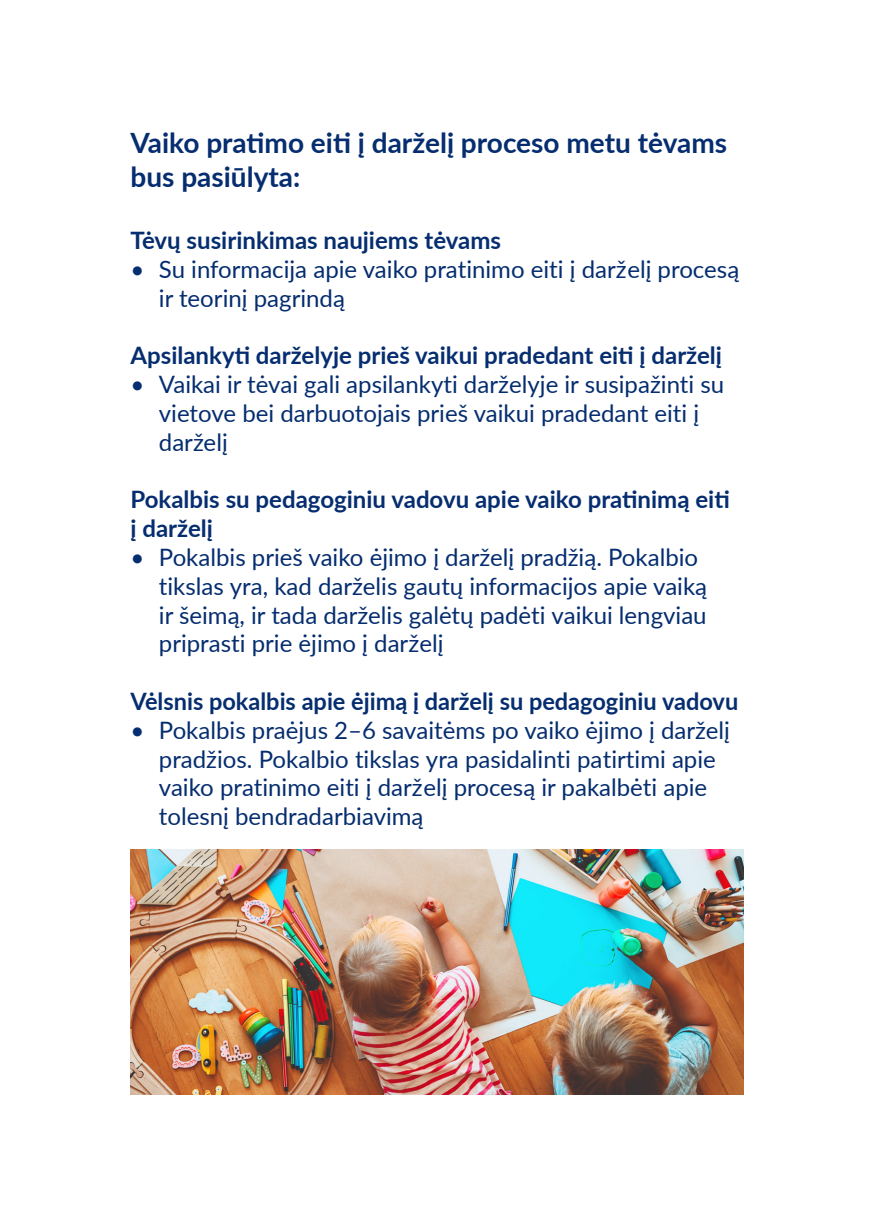
<style>
.page{position:relative;width:874px;height:1225px;background:#fff}
.page>*{position:absolute;margin:0;border:0;box-sizing:border-box;transform-origin:0 0}
.t1{font:700 28px/33.6px "Lato";color:#052d6f}
.t2{font:24px/28.8px "Lato";color:#052d6f}
.t3{font:700 24px/28.8px "Lato";color:#052d6f}
</style>
<div class="page">
<img style="left:130px;top:849px;width:613px;height:245px">
<p class="t1" style="left:130px;top:125px;width:598px">Vaiko pratimo eiti į darželį proceso metu tėvams bus pasiūlyta:</p>
<p class="t3" style="left:130px;top:225px;width:372px">Tėvų susirinkimas naujiems tėvams</p>
<p class="t2" style="left:159px;top:254px;width:581px;text-indent:-28px">• Su informacija apie vaiko pratinimo eiti į darželį procesą ir teorinį pagrindą</p>
<p class="t3" style="left:130px;top:340px;width:592px">Apsilankyti darželyje prieš vaikui pradedant eiti į darželį</p>
<p class="t2" style="left:159px;top:369px;width:566px;text-indent:-28px">• Vaikai ir tėvai gali apsilankyti darželyje ir susipažinti su vietove bei darbuotojais prieš vaikui pradedant eiti į darželį</p>
<p class="t3" style="left:130px;top:484px;width:600px">Pokalbis su pedagoginiu vadovu apie vaiko pratinimą eiti į darželį</p>
<p class="t2" style="left:159px;top:542px;width:549px;text-indent:-28px">• Pokalbis prieš vaiko ėjimo į darželį pradžią. Pokalbio tikslas yra, kad darželis gautų informacijos apie vaiką ir šeimą, ir tada darželis galėtų padėti vaikui lengviau priprasti prie ėjimo į darželį</p>
<p class="t3" style="left:130px;top:686px;width:609px">Vėlsnis pokalbis apie ėjimą į darželį su pedagoginiu vadovu</p>
<p class="t2" style="left:159px;top:714px;width:572px;text-indent:-28px">• Pokalbis praėjus 2–6 savaitėms po vaiko ėjimo į darželį pradžios. Pokalbio tikslas yra pasidalinti patirtimi apie vaiko pratinimo eiti į darželį procesą ir pakalbėti apie tolesnį bendradarbiavimą</p>
</div>
